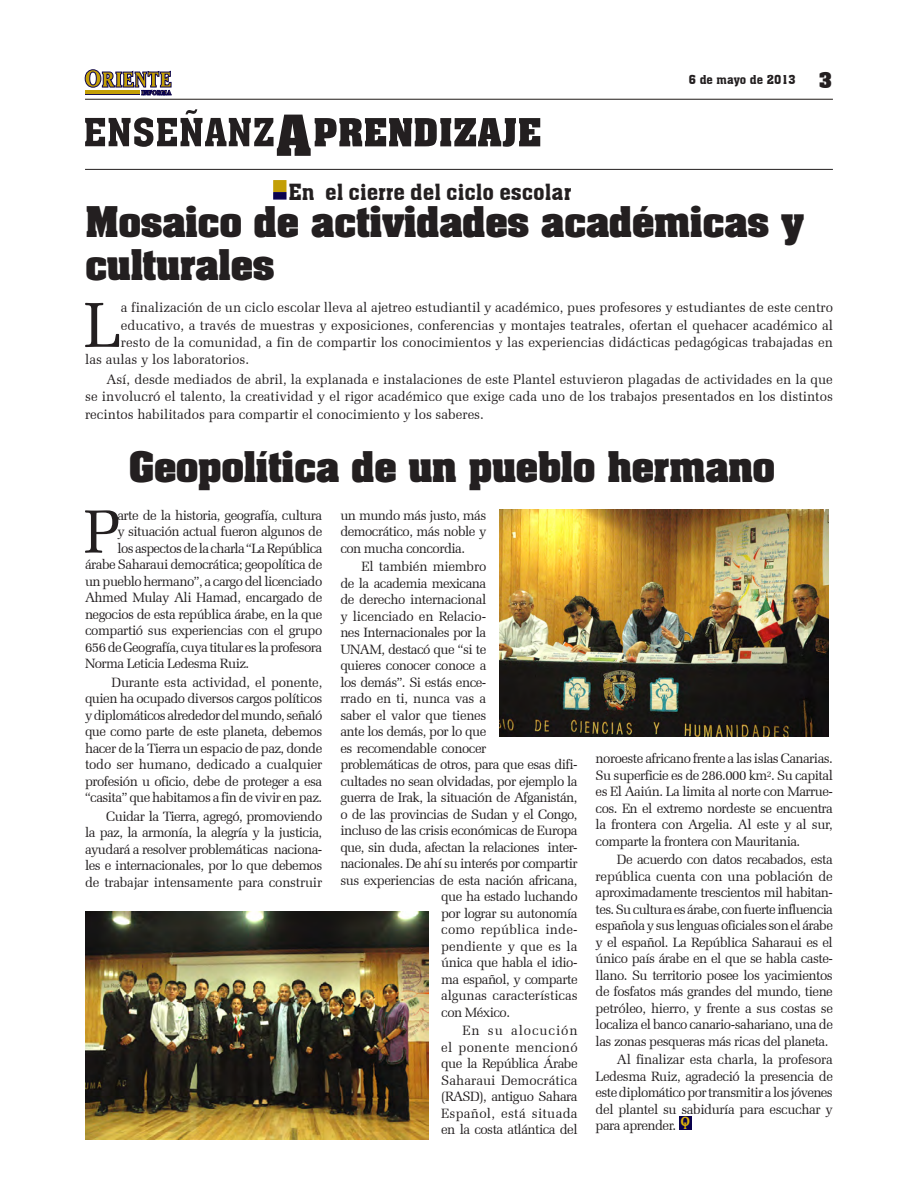
<style>
.page{position:relative;width:918px;height:1188px;background:#fff}
.page>*{position:absolute;margin:0;border:0;box-sizing:border-box;transform-origin:0 0}
.CUERPO_DE_TEXTOO_OK{font:64.2px "Zapf Elliptical 711 BT";color:#231f20}
.CUERPO_DE_TEXTOO_OK-2{font:61.5px "Zapf Elliptical 711 BT";color:#231f20}
.titulo{font:700 36px/43.5px "Aachen";color:#231f20}
.balazo{font:21.75px "Aachen BT";color:#231f20}
.t1{font:700 21px "Aachen BT";color:#231f20}
.t2{font:700 15px "Oranda BT";color:#deb308}
.CUERPO_DE_TEXTOO_OK-3{font:13.5px/16.5px "Zapf Elliptical 711 BT";letter-spacing:-.04em;color:#231f20;text-align:justify}
.CUERPO_DE_TEXTOO_OK-4{font:13.5px "Zapf Elliptical 711 BT";color:#231f20}
.CUERPO_DE_TEXTOO_OK-5{font:13.5px "Zapf Elliptical 711 BT";letter-spacing:-.015em;color:#231f20}
.CUERPO_DE_TEXTOO_OK-6{font:13.5px "Zapf Elliptical 711 BT";letter-spacing:-.005em;color:#231f20}
.CUERPO_DE_TEXTOO_OK-7{font:13.5px "Zapf Elliptical 711 BT";letter-spacing:-.02em;color:#231f20}
.CUERPO_DE_TEXTOO_OK-8{font:13.5px "Zapf Elliptical 711 BT";letter-spacing:.015em;color:#231f20}
.t3{font:12px "Aachen BT";color:#231f20}
.t4{font:700 10.5px "Oranda BT";color:#deb308}
</style>
<div class="page">
<img style="left:499px;top:509px;width:330px;height:228px">
<img style="left:85px;top:911px;width:343px;height:228px">
<div style="left:679px;top:1116px;width:13px;height:14px;background:#0a024e"></div>
<div style="left:273px;top:180px;width:13px;height:12px;background:#c39f06;border:2px solid #c39f06"></div>
<svg style="left:273px;top:192px;width:14px;height:8px"></svg>
<svg style="left:85px;top:109px;width:455px;height:47px"></svg>
<hr style="left:85px;top:169px;width:748px;height:1px;background:#231f20">
<hr style="left:85px;top:99px;width:748px;height:1px;background:#231f20">
<svg style="left:85px;top:70px;width:16px;height:17px"></svg>
<div style="left:85px;top:69px;width:16px;height:18px;border:1px solid #0a024e;border-radius:50%"></div>
<div style="left:90px;top:72px;width:6px;height:13px;background:#fff;border-radius:50%"></div>
<div style="left:89px;top:72px;width:8px;height:13px;border:1px solid #0a024e;border-radius:50%"></div>
<svg style="left:102px;top:71px;width:70px;height:24px"></svg>
<div style="left:85px;top:90px;width:55px;height:5px;background:#c39f06"></div>
<p class="t3" style="left:689px;top:72px;width:109px">6 de mayo de 2013</p>
<p class="t1" style="left:819px;top:67px;width:16px">3</p>
<p class="balazo" style="left:289px;top:178px;width:284px">En el cierre del ciclo escolar</p>
<p class="titulo" style="left:85px;top:199px;width:720px">Mosaico de actividades académicas y culturales</p>
<p class="CUERPO_DE_TEXTOO_OK" style="left:84px;top:287px;width:39px">L</p>
<p class="CUERPO_DE_TEXTOO_OK-4" style="left:121px;top:300px;width:714px">a finalización de un ciclo escolar lleva al ajetreo estudiantil y académico, pues profesores y estudiantes de este centro</p>
<p class="CUERPO_DE_TEXTOO_OK-4" style="left:121px;top:317px;width:714px">educativo, a través de muestras y exposiciones, conferencias y montajes teatrales, ofertan el quehacer académico al</p>
<p class="CUERPO_DE_TEXTOO_OK-4" style="left:121px;top:334px;width:713px">resto de la comunidad, a fin de compartir los conocimientos y las experiencias didácticas pedagógicas trabajadas en</p>
<p class="CUERPO_DE_TEXTOO_OK-4" style="left:85px;top:352px;width:166px">las aulas y los laboratorios.</p>
<p class="CUERPO_DE_TEXTOO_OK-3" style="left:85px;top:370px;width:749px;line-height:17.4px;text-indent:21px">Así, desde mediados de abril, la explanada e instalaciones de este Plantel estuvieron plagadas de actividades en la que se involucró el talento, la creatividad y el rigor académico que exige cada uno de los trabajos presentados en los distintos recintos habilitados para compartir el conocimiento y los saberes.</p>
<p class="titulo" style="left:129px;top:444px;width:647px">Geopolítica de un pueblo hermano</p>
<p class="CUERPO_DE_TEXTOO_OK-2" style="left:84px;top:495px;width:38px">P</p>
<p class="CUERPO_DE_TEXTOO_OK-3" style="left:117px;top:507px;width:206px">arte de la historia, geografía, cultura</p>
<p class="CUERPO_DE_TEXTOO_OK-3" style="left:117px;top:523px;width:206px">y situación actual fueron algunos de</p>
<p class="CUERPO_DE_TEXTOO_OK-3" style="left:117px;top:540px;width:206px">los aspectos de la charla “La República</p>
<p class="CUERPO_DE_TEXTOO_OK-3" style="left:85px;top:556px;width:239px">árabe Saharaui democrática; geopolítica de</p>
<p class="CUERPO_DE_TEXTOO_OK-3" style="left:85px;top:573px;width:239px">un pueblo hermano”, a cargo del licenciado</p>
<p class="CUERPO_DE_TEXTOO_OK-3" style="left:85px;top:589px;width:239px">Ahmed Mulay Ali Hamad, encargado de</p>
<p class="CUERPO_DE_TEXTOO_OK-3" style="left:85px;top:606px;width:239px">negocios de esta república árabe, en la que</p>
<p class="CUERPO_DE_TEXTOO_OK-3" style="left:85px;top:622px;width:239px">compartió sus experiencias con el grupo</p>
<p class="CUERPO_DE_TEXTOO_OK-3" style="left:85px;top:639px;width:239px">656 de Geografía, cuya titular es la profesora</p>
<p class="CUERPO_DE_TEXTOO_OK-3" style="left:85px;top:655px;width:166px">Norma Leticia Ledesma Ruiz.</p>
<p class="CUERPO_DE_TEXTOO_OK-3" style="left:85px;top:674px;width:239px;text-indent:27px">Durante esta actividad, el ponente, quien ha ocupado diversos cargos políticos y diplomáticos alrededor del mundo, señaló que como parte de este planeta, debemos hacer de la Tierra un espacio de paz, donde todo ser humano, dedicado a cualquier profesión u oficio, debe de proteger a esa “casita” que habitamos a fin de vivir en paz.</p>
<p class="CUERPO_DE_TEXTOO_OK-3" style="left:85px;top:808px;width:239px;text-indent:21px">Cuidar la Tierra, agregó, promoviendo la paz, la armonía, la alegría y la justicia, ayudará a resolver problemáticas naciona&shy;les e internacionales, por lo que debemos de trabajar intensamente para construir</p>
<p class="CUERPO_DE_TEXTOO_OK-3" style="left:340px;top:507px;width:147px">un mundo más justo, más democrático, más noble y con mucha concordia.</p>
<p class="CUERPO_DE_TEXTOO_OK-5" style="left:362px;top:559px;width:126px">El también miembro</p>
<p class="CUERPO_DE_TEXTOO_OK-3" style="left:340px;top:575px;width:147px">de la academia mexicana</p>
<p class="CUERPO_DE_TEXTOO_OK-3" style="left:340px;top:591px;width:147px">de derecho internacional</p>
<p class="CUERPO_DE_TEXTOO_OK-5" style="left:340px;top:608px;width:147px">y licenciado en Relacio-</p>
<p class="CUERPO_DE_TEXTOO_OK-3" style="left:340px;top:624px;width:147px">nes Internacionales por la</p>
<p class="CUERPO_DE_TEXTOO_OK-3" style="left:340px;top:641px;width:147px">UNAM, destacó que “si te</p>
<p class="CUERPO_DE_TEXTOO_OK-3" style="left:340px;top:657px;width:148px">quieres conocer conoce a</p>
<p class="CUERPO_DE_TEXTOO_OK-3" style="left:340px;top:674px;width:147px">los demás”. Si estás ence-</p>
<p class="CUERPO_DE_TEXTOO_OK-7" style="left:340px;top:691px;width:147px">rrado en ti, nunca vas a</p>
<p class="CUERPO_DE_TEXTOO_OK-3" style="left:340px;top:707px;width:148px">saber el valor que tienes</p>
<p class="CUERPO_DE_TEXTOO_OK-3" style="left:340px;top:723px;width:147px">ante los demás, por lo que</p>
<p class="CUERPO_DE_TEXTOO_OK-3" style="left:340px;top:740px;width:148px">es recomendable conocer</p>
<p class="CUERPO_DE_TEXTOO_OK-3" style="left:340px;top:756px;width:239px">problemáticas de otros, para que esas difi-</p>
<p class="CUERPO_DE_TEXTOO_OK-3" style="left:340px;top:773px;width:239px">cultades no sean olvidadas, por ejemplo la</p>
<p class="CUERPO_DE_TEXTOO_OK-3" style="left:340px;top:789px;width:239px">guerra de Irak, la situación de Afganistán,</p>
<p class="CUERPO_DE_TEXTOO_OK-3" style="left:340px;top:806px;width:239px">o de las provincias de Sudan y el Congo,</p>
<p class="CUERPO_DE_TEXTOO_OK-3" style="left:340px;top:822px;width:239px">incluso de las crisis económicas de Europa</p>
<p class="CUERPO_DE_TEXTOO_OK-3" style="left:340px;top:839px;width:239px">que, sin duda, afectan la relaciones inter-</p>
<p class="CUERPO_DE_TEXTOO_OK-3" style="left:340px;top:855px;width:239px">nacionales. De ahí su interés por compartir</p>
<p class="CUERPO_DE_TEXTOO_OK-3" style="left:340px;top:872px;width:239px">sus experiencias de esta nación africana,</p>
<p class="CUERPO_DE_TEXTOO_OK-3" style="left:441px;top:888px;width:138px">que ha estado luchando</p>
<p class="CUERPO_DE_TEXTOO_OK-3" style="left:441px;top:905px;width:138px">por lograr su autonomía</p>
<p class="CUERPO_DE_TEXTOO_OK-8" style="left:441px;top:922px;width:138px">como república inde-</p>
<p class="CUERPO_DE_TEXTOO_OK-4" style="left:441px;top:938px;width:138px">pendiente y que es la</p>
<p class="CUERPO_DE_TEXTOO_OK-3" style="left:441px;top:954px;width:138px">única que habla el idio-</p>
<p class="CUERPO_DE_TEXTOO_OK-3" style="left:441px;top:971px;width:138px">ma español, y comparte</p>
<p class="CUERPO_DE_TEXTOO_OK-6" style="left:441px;top:988px;width:138px">algunas características</p>
<p class="CUERPO_DE_TEXTOO_OK-3" style="left:441px;top:1004px;width:70px">con México.</p>
<p class="CUERPO_DE_TEXTOO_OK-3" style="left:441px;top:1022px;width:138px;text-indent:21px">En su alocución el ponente mencionó que la República Árabe Saharaui Democrática (RASD), antiguo Sahara Español, está situada en la costa atlántica del</p>
<p class="CUERPO_DE_TEXTOO_OK-3" style="left:596px;top:750px;width:239px">noroeste africano frente a las islas Canarias.<br>Su superficie es de 286.000 km². Su capital es El Aaiún. La limita al norte con Marrue&shy;cos. En el extremo nordeste se encuentra la frontera con Argelia. Al este y al sur, comparte la frontera con Mauritania.</p>
<p class="CUERPO_DE_TEXTOO_OK-3" style="left:596px;top:851px;width:239px;text-indent:21px">De acuerdo con datos recabados, esta república cuenta con una población de aproximadamente trescientos mil habitan&shy;tes. Su cultura es árabe, con fuerte influencia española y sus lenguas oficiales son el árabe y el español. La República Saharaui es el único país árabe en el que se habla caste&shy;llano. Su territorio posee los yacimientos de fosfatos más grandes del mundo, tiene petróleo, hierro, y frente a sus costas se localiza el banco canario-sahariano, una de las zonas pesqueras más ricas del planeta.</p>
<p class="CUERPO_DE_TEXTOO_OK-3" style="left:596px;top:1051px;width:239px;text-indent:21px">Al finalizar esta charla, la profesora Ledesma Ruiz, agradeció la presencia de este diplomático por transmitir a los jóvenes del plantel su sabiduría para escuchar y para aprender.</p>
<p class="t2" style="left:681px;top:1113px;width:11px">O</p>
<p class="t4" style="left:684px;top:1119px;width:4px">I</p>
</div>
